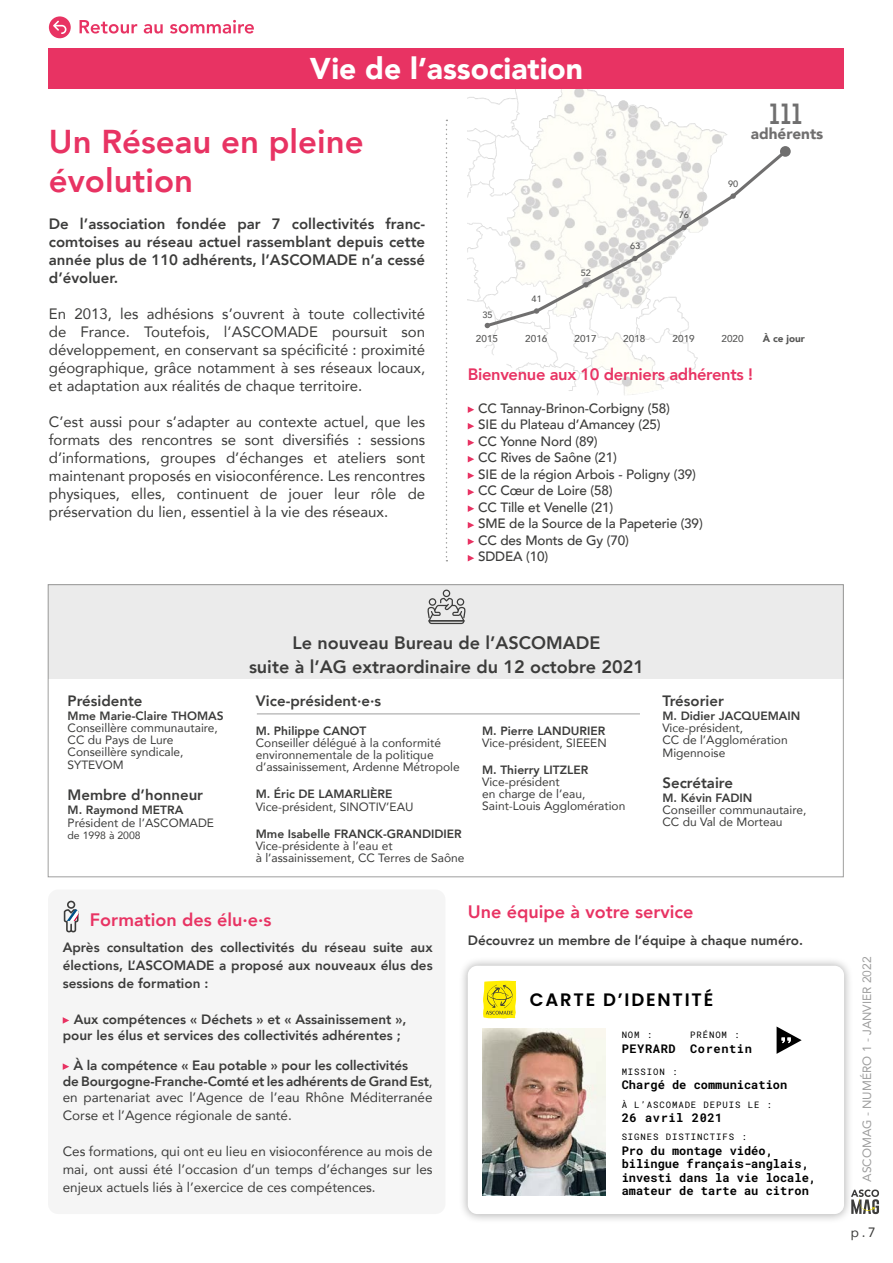
<style>
.page{position:relative;width:893px;height:1263px;background:#fff}
.page>*{position:absolute;margin:0;border:0;box-sizing:border-box;transform-origin:0 0}
.t1{font:800 33px/39.6px "Avenir";color:#e83363}
.t2{font:900 30px "Avenir";color:#fff}
.t3{font:21.3px "Gobold";color:#706f6f}
.t4{font:800 18px/24px "Avenir";color:#3c3c3b;text-align:center}
.t5{font:800 18px "Avenir";color:#e83363}
.t6{font:600 18px "Poppins";letter-spacing:.1em;color:#000}
.t7{font:800 16.5px "Avenir";letter-spacing:-.02em;color:#e83363}
.t8{font:900 15.3px "Avenir";color:#706f6f}
.t9{font:15px/18px "Avenir";color:#3c3c3b;text-align:justify}
.t10{font:800 15px/18px "Avenir";color:#3c3c3b;text-align:justify}
.t11{font:800 13.5px/16.2px "Avenir";color:#3c3c3b}
.t12{font:500 13.5px/16.5px "Avenir";letter-spacing:-.01em;color:#3c3c3b}
.t13{font:13.5px/18px "Avenir";color:#3c3c3b;text-align:justify}
.t14{font:12px/12.3px "Avenir";color:#3c3c3b}
.t15{font:800 12px "Avenir";color:#3c3c3b}
.t16{font:700 12px/13.5px "Roboto Mono";color:#000}
.t17{font:12px "Avenir";color:#9e9e9e}
.t18{font:700 12px "Roboto Mono";letter-spacing:.05em;color:#000}
.t19{font:10.5px "Avenir";color:#3c3c3b}
.t20{font:500 9.9px "Avenir";color:#575756}
.t21{font:900 9.9px "Avenir";color:#575756}
.t22{font:500 9.15px "Avenir";color:#575756}
.t23{font:9px "Roboto Mono";letter-spacing:.1em;color:#000}
.s1{font-weight:400}
</style>
<div class="page">
<svg style="left:854px;top:1189px;width:25px;height:25px"></svg>
<div style="left:48px;top:889px;width:398px;height:325px;background:#f5f5f5;border-radius:10px"></div>
<img style="left:468px;top:89px;width:315px;height:306px">
<svg style="left:483px;top:147px;width:307px;height:182px"></svg>
<svg style="left:681px;top:225px;width:6px;height:5px"></svg>
<svg style="left:485px;top:323px;width:5px;height:5px"></svg>
<svg style="left:534px;top:308px;width:5px;height:6px"></svg>
<svg style="left:583px;top:282px;width:5px;height:5px"></svg>
<svg style="left:632px;top:256px;width:6px;height:5px"></svg>
<div style="left:780px;top:146px;width:11px;height:11px;background:#706f6f;border-radius:50%"></div>
<svg style="left:730px;top:193px;width:6px;height:6px"></svg>
<svg style="left:468px;top:406px;width:6px;height:7px"></svg>
<svg style="left:468px;top:423px;width:6px;height:6px"></svg>
<svg style="left:468px;top:439px;width:6px;height:7px"></svg>
<svg style="left:468px;top:456px;width:6px;height:6px"></svg>
<svg style="left:468px;top:472px;width:6px;height:7px"></svg>
<svg style="left:468px;top:489px;width:6px;height:6px"></svg>
<svg style="left:468px;top:505px;width:6px;height:7px"></svg>
<svg style="left:468px;top:522px;width:6px;height:6px"></svg>
<svg style="left:468px;top:538px;width:6px;height:7px"></svg>
<svg style="left:468px;top:555px;width:6px;height:6px"></svg>
<svg style="left:63px;top:1017px;width:6px;height:7px"></svg>
<svg style="left:63px;top:1063px;width:6px;height:7px"></svg>
<div style="left:49px;top:49px;width:795px;height:40px;background:#e83363"></div>
<svg style="left:446px;top:120px;width:1px;height:441px"></svg>
<div style="left:458px;top:956px;width:396px;height:268px;background:#000;opacity:.35"></div>
<div style="left:468px;top:966px;width:376px;height:248px;background:#fff;border-radius:10px"></div>
<img style="left:483px;top:1029px;width:123px;height:167px">
<svg style="left:777px;top:1026px;width:25px;height:28px"></svg>
<svg style="left:483px;top:981px;width:33px;height:37px"></svg>
<svg style="left:64px;top:901px;width:15px;height:31px"></svg>
<div style="left:49px;top:584px;width:795px;height:95px;background:#ebebeb"></div>
<svg style="left:427px;top:590px;width:39px;height:34px"></svg>
<hr style="left:257px;top:714px;width:383px;height:1px;background:#3c3c3b">
<svg style="left:49px;top:16px;width:22px;height:22px"></svg>
<svg style="left:53px;top:21px;width:13px;height:13px"></svg>
<svg style="left:80px;top:20px;width:57px;height:14px"></svg>
<svg style="left:144px;top:24px;width:19px;height:10px"></svg>
<svg style="left:170px;top:20px;width:84px;height:14px"></svg>
<h2 class="t2" style="left:310px;top:43px;width:275px">Vie de l’association</h2>
<h1 class="t1" style="left:49px;top:121px;width:316px">Un Réseau en pleine évolution</h1>
<h3 class="t3" style="left:769px;top:100px;width:35px">111</h3>
<p class="t8" style="left:751px;top:121px;width:74px">adhérents</p>
<p class="t22" style="left:728px;top:176px;width:12px">90</p>
<p class="t10" style="left:49px;top:215px;width:378px">De l’association fondée par 7 collectivités franc&shy;comtoises au réseau actuel rassemblant depuis cette année plus de 110 adhérents, l’ASCOMADE n’a cessé d’évoluer.</p>
<p class="t9" style="left:49px;top:305px;width:378px">En 2013, les adhésions s’ouvrent à toute collectivité de France. Toutefois, l’ASCOMADE poursuit son développement, en conservant sa spécificité : proximité géographique, grâce notamment à ses réseaux locaux, et adaptation aux réalités de chaque territoire.</p>
<p class="t9" style="left:49px;top:413px;width:378px">C’est aussi pour s’adapter au contexte actuel, que les formats des rencontres se sont diversifiés : sessions d’informations, groupes d’échanges et ateliers sont maintenant proposés en visioconférence. Les rencontres physiques, elles, continuent de jouer leur rôle de préservation du lien, essentiel à la vie des réseaux.</p>
<p class="t22" style="left:482px;top:307px;width:12px">35</p>
<p class="t22" style="left:532px;top:291px;width:12px">41</p>
<p class="t22" style="left:581px;top:264px;width:12px">52</p>
<p class="t22" style="left:630px;top:238px;width:12px">63</p>
<p class="t22" style="left:679px;top:207px;width:12px">76</p>
<p class="t20" style="left:476px;top:330px;width:24px">2015</p>
<p class="t20" style="left:525px;top:330px;width:24px">2016</p>
<p class="t20" style="left:575px;top:330px;width:24px">2017</p>
<p class="t20" style="left:623px;top:330px;width:24px">2018</p>
<p class="t20" style="left:673px;top:330px;width:24px">2019</p>
<p class="t20" style="left:721px;top:330px;width:24px">2020</p>
<p class="t21" style="left:763px;top:330px;width:44px">À ce jour</p>
<p class="t7" style="left:468px;top:361px;width:287px">Bienvenue aux 10 derniers adhérents !</p>
<p class="t12" style="left:478px;top:399px;width:226px">CC Tannay-Brinon-Corbigny (58)<br>SIE du Plateau d’Amancey (25)<br>CC Yonne Nord (89)<br>CC Rives de Saône (21)<br>SIE de la région Arbois - Poligny (39)<br>CC Cœur de Loire (58)<br>CC Tille et Venelle (21)<br>SME de la Source de la Papeterie (39)<br>CC des Monts de Gy (70)<br>SDDEA (10)</p>
<p class="t10" style="left:68px;top:692px;width:77px">Présidente</p>
<p class="t15" style="left:68px;top:707px;width:158px">Mme Marie-Claire THOMAS</p>
<p class="t14" style="left:68px;top:722px;width:152px">Conseillère communautaire,<br>CC du Pays de Lure<br>Conseillère syndicale,<br>SYTEVOM</p>
<p class="t10" style="left:68px;top:785px;width:137px">Membre d’honneur</p>
<p class="t15" style="left:68px;top:800px;width:117px">M. Raymond METRA</p>
<p class="t14" style="left:68px;top:816px;width:148px">Président de l’ASCOMADE</p>
<p class="t19" style="left:68px;top:827px;width:75px">de 1998 à 2008</p>
<p class="t4" style="left:249px;top:631px;width:396px">Le nouveau Bureau de l’ASCOMADE<br>suite à l’AG extraordinaire du 12 octobre 2021</p>
<p class="t10" style="left:256px;top:692px;width:127px">Vice-président·e·s</p>
<p class="t15" style="left:256px;top:721px;width:112px">M. Philippe CANOT</p>
<p class="t14" style="left:256px;top:736px;width:205px">Conseiller délégué à la conformité environnementale de la politique d’assainissement, Ardenne Métropole</p>
<p class="t15" style="left:256px;top:785px;width:138px">M. Éric DE LAMARLIÈRE</p>
<p class="t14" style="left:256px;top:800px;width:159px">Vice-président, SINOTIV’EAU</p>
<p class="t15" style="left:256px;top:824px;width:208px">Mme Isabelle FRANCK-GRANDIDIER</p>
<p class="t14" style="left:256px;top:839px;width:210px">Vice-présidente à l’eau et<br>à l’assainissement, CC Terres de Saône</p>
<p class="t15" style="left:482px;top:721px;width:125px">M. Pierre LANDURIER</p>
<p class="t14" style="left:482px;top:737px;width:126px">Vice-président, SIEEEN</p>
<p class="t15" style="left:482px;top:761px;width:108px">M. Thierry LITZLER</p>
<p class="t14" style="left:482px;top:776px;width:145px">Vice-président<br>en charge de l’eau,<br>Saint-Louis Agglomération</p>
<p class="t10" style="left:662px;top:692px;width:63px">Trésorier</p>
<p class="t15" style="left:662px;top:707px;width:140px">M. Didier JACQUEMAIN</p>
<p class="t14" style="left:662px;top:722px;width:127px">Vice-président,<br>CC de l’Agglomération<br>Migennoise</p>
<p class="t10" style="left:662px;top:773px;width:72px">Secrétaire</p>
<p class="t15" style="left:662px;top:788px;width:91px">M. Kévin FADIN</p>
<p class="t14" style="left:662px;top:803px;width:145px">Conseiller communautaire,<br>CC du Val de Morteau</p>
<p class="t5" style="left:90px;top:905px;width:183px">Formation des élu·e·s</p>
<p class="t11" style="left:63px;top:938px;width:371px;line-height:18px;text-align:justify">Après consultation des collectivités du réseau suite aux élections, L’ASCOMADE a proposé aux nouveaux élus des sessions de formation :</p>
<p class="t11" style="left:63px;top:1011px;width:345px;text-indent:11px">Aux compétences « Déchets » et « Assainissement », pour les élus et services des collectivités adhérentes ;</p>
<p class="t11" style="left:63px;top:1057px;width:371px;text-indent:11px">À la compétence « Eau potable » pour les collectivités<br>de Bourgogne-Franche-Comté et les adhérents de Grand Est<span class="s1">, en partenariat avec l’Agence de l’eau Rhône Méditerranée</span></p>
<p class="t13" style="left:63px;top:1106px;width:231px">Corse et l’Agence régionale de santé.</p>
<p class="t13" style="left:63px;top:1142px;width:371px">Ces formations, qui ont eu lieu en visioconférence au mois de mai, ont aussi été l’occasion d’un temps d’échanges sur les enjeux actuels liés à l’exercice de ces compétences.</p>
<p class="t5" style="left:468px;top:898px;width:227px">Une équipe à votre service</p>
<p class="t11" style="left:468px;top:932px;width:337px">Découvrez un membre de l’équipe à chaque numéro.</p>
<p class="t6" style="left:530px;top:989px;width:185px">CARTE D’IDENTITÉ</p>
<p class="t23" style="left:622px;top:1029px;width:32px">NOM :</p>
<p class="t18" style="left:622px;top:1040px;width:132px">PEYRARD Corentin</p>
<p class="t23" style="left:690px;top:1029px;width:51px">PRÉNOM :</p>
<p class="t23" style="left:622px;top:1065px;width:57px">MISSION :</p>
<p class="t16" style="left:622px;top:1078px;width:167px">Chargé de communication</p>
<p class="t23" style="left:622px;top:1098px;width:152px">À L’ASCOMADE DEPUIS LE :</p>
<p class="t18" style="left:622px;top:1109px;width:102px">26 avril 2021</p>
<p class="t23" style="left:622px;top:1131px;width:127px">SIGNES DISTINCTIFS :</p>
<p class="t16" style="left:622px;top:1143px;width:196px">Pro du montage vidéo, bilingue français-anglais, investi dans la vie locale, amateur de tarte au citron</p>
<p class="t17" style="left:857px;top:1182px;width:227px;rotate:-90deg">ASCOMAG - NUMÉRO 1 - JANVIER 2022</p>
<p class="t13" style="left:851px;top:1223px;width:26px">p.7</p>
</div>
